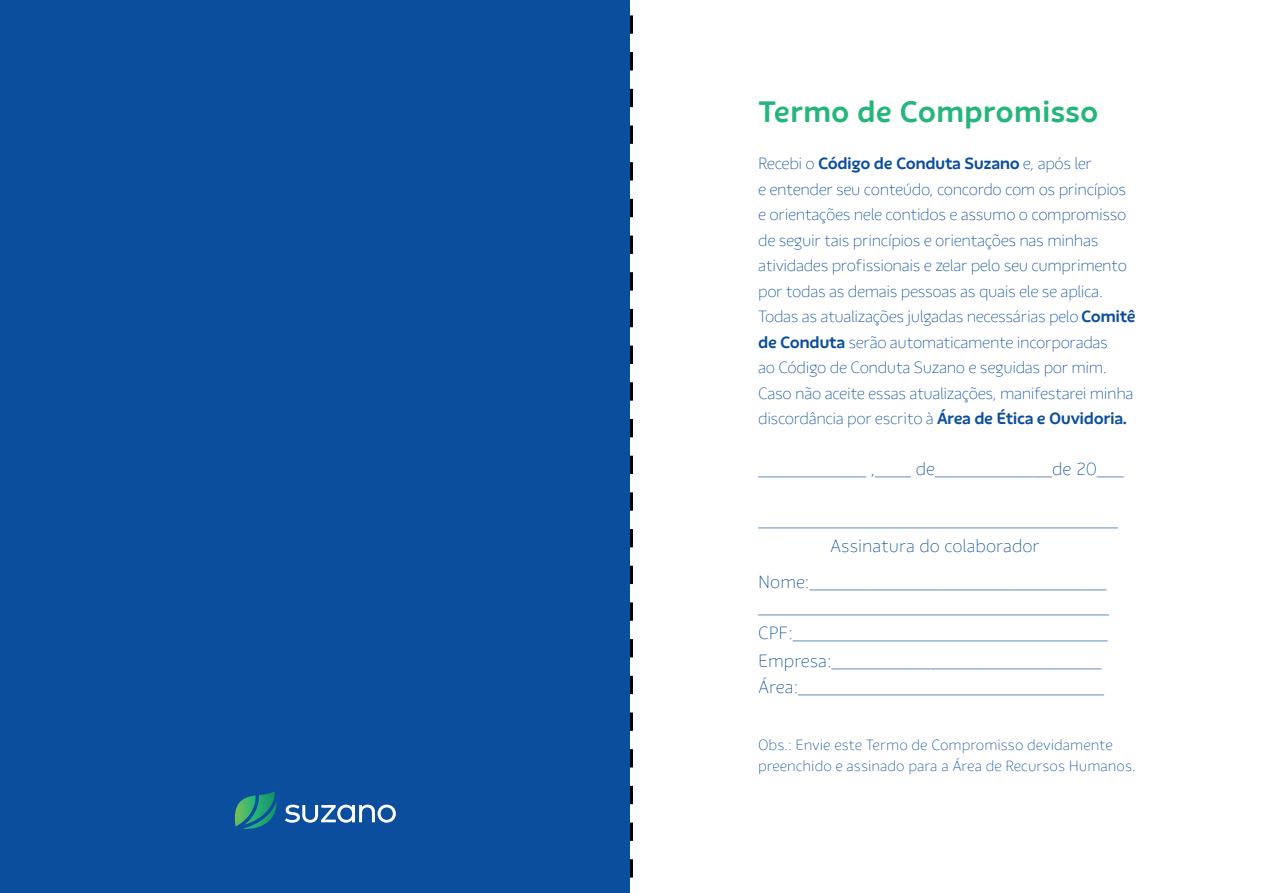
<style>
.page{position:relative;width:1263px;height:893px;background:#fff}
.page>*{position:absolute;margin:0;border:0;box-sizing:border-box;transform-origin:0 0}
.t1{font:700 30px "Suzano Sans";color:#26b57b}
.t2{font:100 18px/25.5px "Suzano Sans";color:#0b4e9d;text-align:center}
.t3{font:100 16.5px/25.5px "Suzano Sans";letter-spacing:-.025em;color:#0b4e9d}
.t4{font:100 15px/21px "Suzano Sans";color:#0b4e9d}
.s1{font-weight:700}
</style>
<div class="page">
<div style="left:0;top:0;width:630px;height:893px;background:#0b4e9d"></div>
<svg style="left:235px;top:791px;width:42px;height:38px"></svg>
<svg style="left:285px;top:805px;width:111px;height:18px"></svg>
<svg style="left:630px;top:15px;width:3px;height:863px"></svg>
<h1 class="t1" style="left:758px;top:94px;width:342px">Termo de Compromisso</h1>
<p class="t3" style="left:758px;top:151px;width:379px">Recebi o <span class="s1">Código de Conduta Suzano</span> e, após ler<br>e entender seu conteúdo, concordo com os princípios e orientações nele contidos e assumo o compromisso de seguir tais princípios e orientações nas minhas atividades profissionais e zelar pelo seu cumprimento por todas as demais pessoas as quais ele se aplica.<br>Todas as atualizações julgadas necessárias pelo <span class="s1">Comitê de Conduta</span> serão automaticamente incorporadas<br>ao Código de Conduta Suzano e seguidas por mim.<br>Caso não aceite essas atualizações, manifestarei minha discordância por escrito à <span class="s1">Área de Ética e Ouvidoria.</span></p>
<p class="t2" style="left:758px;top:456px;width:367px">____________ ,____ de_____________de 20___</p>
<p class="t2" style="left:758px;top:507px;width:361px">________________________________________<br>Assinatura do colaborador</p>
<p class="t2" style="left:758px;top:569px;width:352px;text-align:left">Nome:_________________________________ _______________________________________</p>
<p class="t2" style="left:758px;top:648px;width:345px">Empresa:______________________________</p>
<p class="t2" style="left:758px;top:620px;width:351px">CPF:___________________________________</p>
<p class="t2" style="left:758px;top:674px;width:348px">Área:__________________________________</p>
<p class="t4" style="left:758px;top:734px;width:379px">Obs.: Envie este Termo de Compromisso devidamente preenchido e assinado para a Área de Recursos Humanos.</p>
</div>
